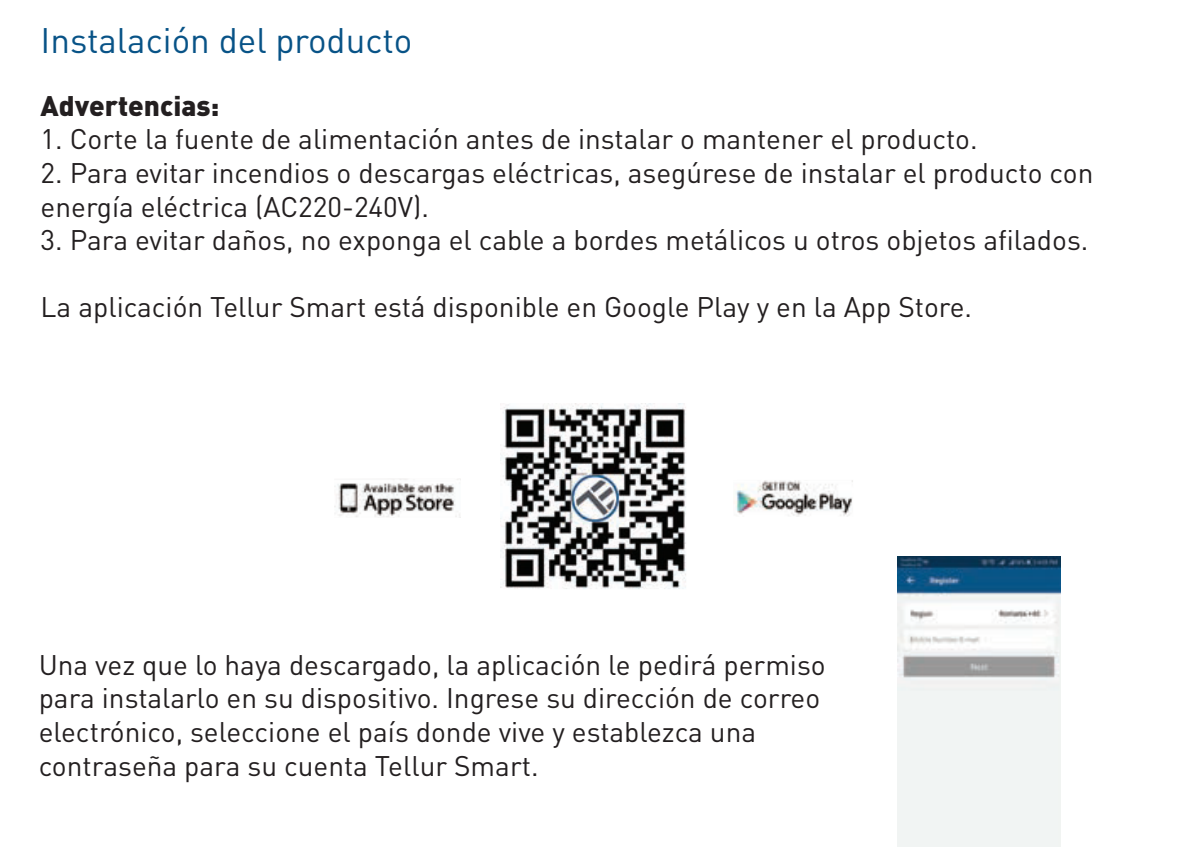
<style>
.page{position:relative;width:1191px;height:854px;background:#fff}
.page>*{position:absolute;margin:0;border:0;box-sizing:border-box;transform-origin:0 0}
.t1{font:35px "DIN Pro";color:#085387}
.t2{font:28px/33.6px "DIN Pro";color:#231f20}
.t3{font:900 28px "DIN Pro";color:#231f20}
</style>
<div class="page">
<img style="left:897px;top:556px;width:163px;height:289px">
<img style="left:334px;top:478px;width:127px;height:39px">
<img style="left:734px;top:480px;width:119px;height:36px">
<img style="left:501px;top:404px;width:185px;height:185px">
<p class="t1" style="left:41px;top:17px;width:373px">Instalación del producto</p>
<p class="t3" style="left:41px;top:86px;width:180px">Advertencias:</p>
<p class="t2" style="left:41px;top:121px;width:938px">1. Corte la fuente de alimentación antes de instalar o mantener el producto.</p>
<p class="t2" style="left:41px;top:155px;width:1054px">2. Para evitar incendios o descargas eléctricas, asegúrese de instalar el producto con energía eléctrica (AC220-240V).</p>
<p class="t2" style="left:41px;top:222px;width:1049px">3. Para evitar daños, no exponga el cable a bordes metálicos u otros objetos afilados.</p>
<p class="t2" style="left:41px;top:289px;width:933px">La aplicación Tellur Smart está disponible en Google Play y en la App Store.</p>
<p class="t2" style="left:39px;top:646px;width:788px">Una vez que lo haya descargado, la aplicación le pedirá permiso para instalarlo en su dispositivo. Ingrese su dirección de correo electrónico, seleccione el país donde vive y establezca una contraseña para su cuenta Tellur Smart.</p>
</div>
